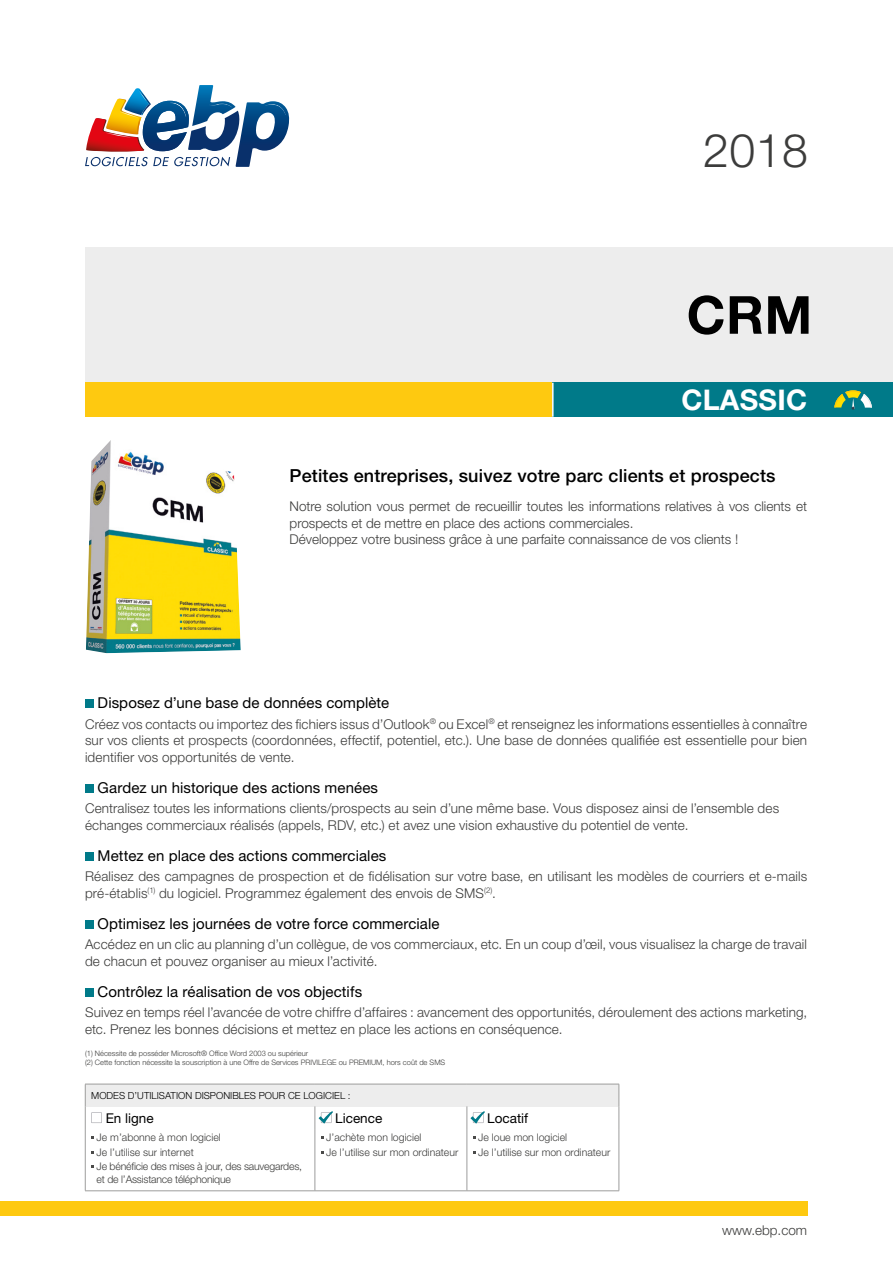
<style>
.page{position:relative;width:893px;height:1263px;background:#fff}
.page>*{position:absolute;margin:0;border:0;box-sizing:border-box;transform-origin:0 0}
.t1{font:700 52.5px "Helvetica Neue LT Std";color:#000}
.t2{font:300 46.5px "Helvetica Neue LT Std";color:#3c3c3b}
.t3{font:700 28.5px "Helvetica Neue LT Std";letter-spacing:.01em;color:#fff}
.t4{font:500 18px "Helvetica Neue LT Std";letter-spacing:.01em;color:#000}
.t5{font:15px "Helvetica Neue LT Std";letter-spacing:.005em;color:#000}
.t6{font:300 13.5px/16.5px "Helvetica Neue LT Std";letter-spacing:.01em;color:#3c3c3b}
.t7{font:13.5px "Helvetica Neue LT Std";color:#000}
.t8{font:300 10.5px/14.7px "Helvetica Neue LT Std";color:#3c3c3b}
.t9{font:300 10.5px "Helvetica Neue LT Std";letter-spacing:-.02em;color:#3c3c3b}
.t10{font:300 9.75px "Helvetica Neue LT Std";color:#000}
.t11{font:300 7.5px/9px "Helvetica Neue LT Std";color:#3c3c3b}
</style>
<div class="page">
<div style="left:85px;top:247px;width:808px;height:153px;background:#ededed"></div>
<img style="left:86px;top:440px;width:155px;height:213px">
<div style="left:85px;top:700px;width:8px;height:8px;background:#007a89"></div>
<div style="left:85px;top:784px;width:8px;height:9px;background:#007a89"></div>
<div style="left:85px;top:852px;width:8px;height:9px;background:#007a89"></div>
<div style="left:85px;top:920px;width:8px;height:9px;background:#007a89"></div>
<div style="left:85px;top:988px;width:8px;height:9px;background:#007a89"></div>
<svg style="left:85px;top:85px;width:205px;height:82px"></svg>
<div style="left:85px;top:383px;width:808px;height:34px;background:#fec910"></div>
<div style="left:553px;top:383px;width:340px;height:34px;background:#007a89"></div>
<svg style="left:834px;top:390px;width:38px;height:20px"></svg>
<hr style="left:552px;top:383px;width:2px;height:34px;background:#fff">
<div style="left:85px;top:1084px;width:534px;height:22px;background:#ededed"></div>
<hr style="left:85px;top:1084px;width:230px;height:1px;background:#9d9d9c">
<hr style="left:315px;top:1084px;width:152px;height:1px;background:#9d9d9c">
<hr style="left:467px;top:1084px;width:152px;height:1px;background:#9d9d9c">
<hr style="left:85px;top:1190px;width:230px;height:1px;background:#9d9d9c">
<hr style="left:315px;top:1190px;width:152px;height:1px;background:#9d9d9c">
<hr style="left:467px;top:1190px;width:152px;height:1px;background:#9d9d9c">
<svg style="left:619px;top:1084px;width:1px;height:45px"></svg>
<hr style="left:85px;top:1129px;width:1px;height:61px;background:#9d9d9c">
<hr style="left:315px;top:1129px;width:1px;height:61px;background:#9d9d9c">
<hr style="left:467px;top:1129px;width:1px;height:61px;background:#9d9d9c">
<hr style="left:619px;top:1129px;width:1px;height:61px;background:#9d9d9c">
<svg style="left:85px;top:1084px;width:17px;height:45px"></svg>
<svg style="left:315px;top:1106px;width:18px;height:23px"></svg>
<svg style="left:467px;top:1106px;width:18px;height:23px"></svg>
<div style="left:0;top:1201px;width:807px;height:14px;background:#fec910"></div>
<h2 class="t2" style="left:703px;top:122px;width:106px">2018</h2>
<h1 class="t1" style="left:687px;top:283px;width:127px">CRM</h1>
<h3 class="t3" style="left:681px;top:382px;width:127px">CLASSIC</h3>
<h3 class="t4" style="left:290px;top:464px;width:488px">Petites entreprises, suivez votre parc clients et prospects</h3>
<p class="t6" style="left:290px;top:498px;width:519px">Notre solution vous permet de recueillir toutes les informations relatives à vos clients et prospects et de mettre en place des actions commerciales.<br>Développez votre business grâce à une parfaite connaissance de vos clients !</p>
<p class="t5" style="left:98px;top:694px;width:293px">Disposez d’une base de données complète</p>
<p class="t6" style="left:85px;top:715px;width:724px;text-align:justify">Créez vos contacts ou importez des fichiers issus d’Outlook<sup>®</sup> ou Excel<sup>®</sup> et renseignez les informations essentielles à connaître sur vos clients et prospects (coordonnées, effectif, potentiel, etc.). Une base de données qualifiée est essentielle pour bien identifier vos opportunités de vente.</p>
<p class="t5" style="left:98px;top:778px;width:282px">Gardez un historique des actions menées</p>
<p class="t6" style="left:85px;top:800px;width:696px">Centralisez toutes les informations clients/prospects au sein d’une même base. Vous disposez ainsi de l’ensemble des échanges commerciaux réalisés (appels, RDV, etc.) et avez une vision exhaustive du potentiel de vente.</p>
<p class="t5" style="left:98px;top:846px;width:290px">Mettez en place des actions commerciales</p>
<p class="t6" style="left:85px;top:868px;width:724px">Réalisez des campagnes de prospection et de fidélisation sur votre base, en utilisant les modèles de courriers et e-mails pré-établis<sup>(1)</sup> du logiciel. Programmez également des envois de SMS<sup>(2)</sup>.</p>
<p class="t5" style="left:98px;top:914px;width:343px">Optimisez les journées de votre force commerciale</p>
<p class="t6" style="left:85px;top:936px;width:723px">Accédez en un clic au planning d’un collègue, de vos commerciaux, etc. En un coup d’œil, vous visualisez la charge de travail de chacun et pouvez organiser au mieux l’activité.</p>
<p class="t5" style="left:98px;top:982px;width:266px">Contrôlez la réalisation de vos objectifs</p>
<p class="t6" style="left:85px;top:1004px;width:724px">Suivez en temps réel l’avancée de votre chiffre d’affaires : avancement des opportunités, déroulement des actions marketing, etc. Prenez les bonnes décisions et mettez en place les actions en conséquence.</p>
<p class="t11" style="left:85px;top:1048px;width:362px">(1) Nécessite de posséder Microsoft® Office Word 2003 ou supérieur<br>(2) Cette fonction nécessite la souscription à une Offre de Services PRIVILEGE ou PREMIUM, hors coût de SMS</p>
<p class="t10" style="left:91px;top:1089px;width:261px">MODES D’UTILISATION DISPONIBLES POUR CE LOGICIEL :</p>
<p class="t7" style="left:106px;top:1110px;width:50px">En ligne</p>
<p class="t7" style="left:335px;top:1110px;width:49px">Licence</p>
<p class="t7" style="left:487px;top:1110px;width:42px">Locatif</p>
<p class="t8" style="left:97px;top:1129px;width:207px">Je m’abonne à mon logiciel<br>Je l’utilise sur internet<br>Je bénéficie des mises à jour, des sauvegardes,</p>
<p class="t9" style="left:97px;top:1173px;width:136px">et de l’Assistance téléphonique</p>
<p class="t8" style="left:326px;top:1129px;width:134px">J’achète mon logiciel<br>Je l’utilise sur mon ordinateur</p>
<p class="t8" style="left:478px;top:1129px;width:134px">Je loue mon logiciel<br>Je l’utilise sur mon ordinateur</p>
<p class="t6" style="left:722px;top:1221px;width:87px">www.ebp.com</p>
</div>
